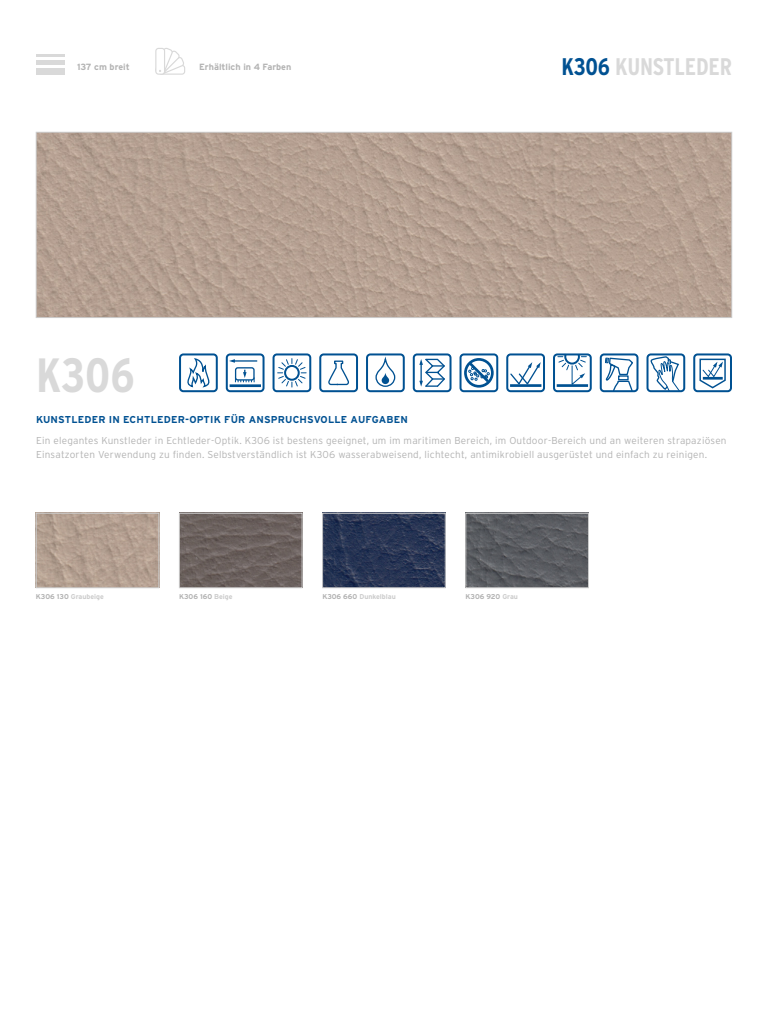
<style>
.page{position:relative;width:768px;height:1024px;background:#fff}
.page>*{position:absolute;margin:0;border:0;box-sizing:border-box;transform-origin:0 0}
.t1{font:700 condensed 48px "Interstate";color:#d9d9d9}
.t2{font:700 condensed 24px "Interstate";letter-spacing:-.01em;color:#d9d9d9}
.t3{font:300 10px/14px "Interstate";letter-spacing:.02em;color:#b3b3b3}
.t4{font:700 10px "Interstate";letter-spacing:.02em;color:#005192}
.t5{font:700 9px "Interstate";color:#b3b3b3}
.t6{font:700 7px "Interstate";color:#ccc}
.t7{font:700 7px "Interstate";color:#b2b2b2}
.s1{color:#005192}
.s2{color:#b2b2b2}
.s3{color:#ccc}
</style>
<div class="page">
<img style="left:38px;top:515px;width:119px;height:71px">
<div style="left:36px;top:513px;width:123px;height:75px;border:1px solid #ccc"></div>
<img style="left:181px;top:515px;width:119px;height:71px">
<div style="left:179px;top:513px;width:123px;height:75px;border:1px solid #ccc"></div>
<img style="left:324px;top:515px;width:120px;height:71px">
<div style="left:322px;top:513px;width:124px;height:75px;border:1px solid #ccc"></div>
<img style="left:468px;top:515px;width:119px;height:71px">
<div style="left:466px;top:513px;width:123px;height:75px;border:1px solid #ccc"></div>
<svg style="left:182px;top:358px;width:32px;height:35px"></svg>
<div style="left:179px;top:353px;width:39px;height:39px;border:2px solid #005192;border-radius:3px"></div>
<div style="left:226px;top:353px;width:39px;height:39px;border:2px solid #005192;border-radius:3px"></div>
<hr style="left:230px;top:384px;width:31px;height:3px;background:#005192">
<div style="left:235px;top:367px;width:20px;height:14px;border:1px solid #005192;border-radius:2px"></div>
<hr style="left:234px;top:360px;width:23px;height:2px;background:#005192">
<svg style="left:229px;top:359px;width:6px;height:4px"></svg>
<svg style="left:235px;top:370px;width:20px;height:12px"></svg>
<div style="left:273px;top:353px;width:38px;height:39px;border:2px solid #005192;border-radius:3px"></div>
<svg style="left:277px;top:358px;width:29px;height:29px"></svg>
<svg style="left:328px;top:360px;width:21px;height:26px"></svg>
<div style="left:319px;top:353px;width:39px;height:39px;border:2px solid #005192;border-radius:3px"></div>
<div style="left:366px;top:353px;width:39px;height:39px;border:2px solid #005192;border-radius:3px"></div>
<svg style="left:375px;top:353px;width:21px;height:34px"></svg>
<div style="left:413px;top:353px;width:39px;height:39px;border:2px solid #005192;border-radius:3px"></div>
<svg style="left:419px;top:358px;width:26px;height:29px"></svg>
<div style="left:460px;top:353px;width:38px;height:39px;border:2px solid #005192;border-radius:3px"></div>
<div style="left:464px;top:358px;width:30px;height:30px;border:3px solid #005192;border-radius:50%"></div>
<svg style="left:466px;top:360px;width:26px;height:25px"></svg>
<div style="left:506px;top:353px;width:39px;height:39px;border:2px solid #005192;border-radius:3px"></div>
<hr style="left:510px;top:384px;width:31px;height:3px;background:#005192">
<svg style="left:510px;top:362px;width:31px;height:24px"></svg>
<hr style="left:557px;top:384px;width:31px;height:3px;background:#005192">
<div style="left:553px;top:353px;width:39px;height:39px;border:2px solid #005192;border-radius:3px"></div>
<svg style="left:558px;top:353px;width:29px;height:32px"></svg>
<div style="left:600px;top:353px;width:39px;height:39px;border:2px solid #005192;border-radius:3px"></div>
<svg style="left:604px;top:357px;width:30px;height:36px"></svg>
<svg style="left:650px;top:357px;width:30px;height:36px"></svg>
<div style="left:647px;top:353px;width:38px;height:39px;border:2px solid #005192;border-radius:3px"></div>
<svg style="left:699px;top:358px;width:27px;height:31px"></svg>
<div style="left:693px;top:353px;width:39px;height:39px;border:2px solid #005192;border-radius:3px"></div>
<hr style="left:703px;top:377px;width:20px;height:3px;background:#005192">
<img style="left:38px;top:134px;width:692px;height:182px">
<div style="left:36px;top:132px;width:696px;height:186px;border:1px solid #ccc"></div>
<div style="left:158px;top:65px;width:27px;height:10px;border:1px solid #d9d9d9;border-radius:3px"></div>
<svg style="left:155px;top:48px;width:29px;height:27px"></svg>
<hr style="left:36px;top:55px;width:28px;height:2px;background:#d9d9d9">
<hr style="left:36px;top:61px;width:28px;height:4px;background:#d9d9d9">
<div style="left:36px;top:68px;width:28px;height:7px;background:#d9d9d9"></div>
<p class="t5" style="left:77px;top:62px;width:54px">137 cm breit</p>
<p class="t5" style="left:199px;top:61px;width:94px">Erhältlich in 4 Farben</p>
<p class="t2" style="left:561px;top:53px;width:172px"><span class="s1">K306</span> KUNSTLEDER</p>
<p class="t1" style="left:36px;top:348px;width:101px">K306</p>
<p class="t4" style="left:36px;top:413px;width:373px">KUNSTLEDER IN ECHTLEDER-OPTIK FÜR ANSPRUCHSVOLLE AUFGABEN</p>
<p class="t3" style="left:36px;top:433px;width:692px">Ein elegantes Kunstleder in Echtleder-Optik. K306 ist bestens geeignet, um im maritimen Bereich, im Outdoor-Bereich und an weiteren strapaziösen<br>Einsatzorten Verwendung zu finden. Selbstverständlich ist K306 wasserabweisend, lichtecht, antimikrobiell ausgerüstet und einfach zu reinigen.</p>
<p class="t6" style="left:36px;top:592px;width:69px"><span class="s2">K306 130</span> Graubeige</p>
<p class="t7" style="left:179px;top:592px;width:55px">K306 160 <span class="s3">Beige</span></p>
<p class="t6" style="left:322px;top:592px;width:75px"><span class="s2">K306 660</span> Dunkelblau</p>
<p class="t7" style="left:466px;top:592px;width:54px">K306 920 <span class="s3">Grau</span></p>
</div>
